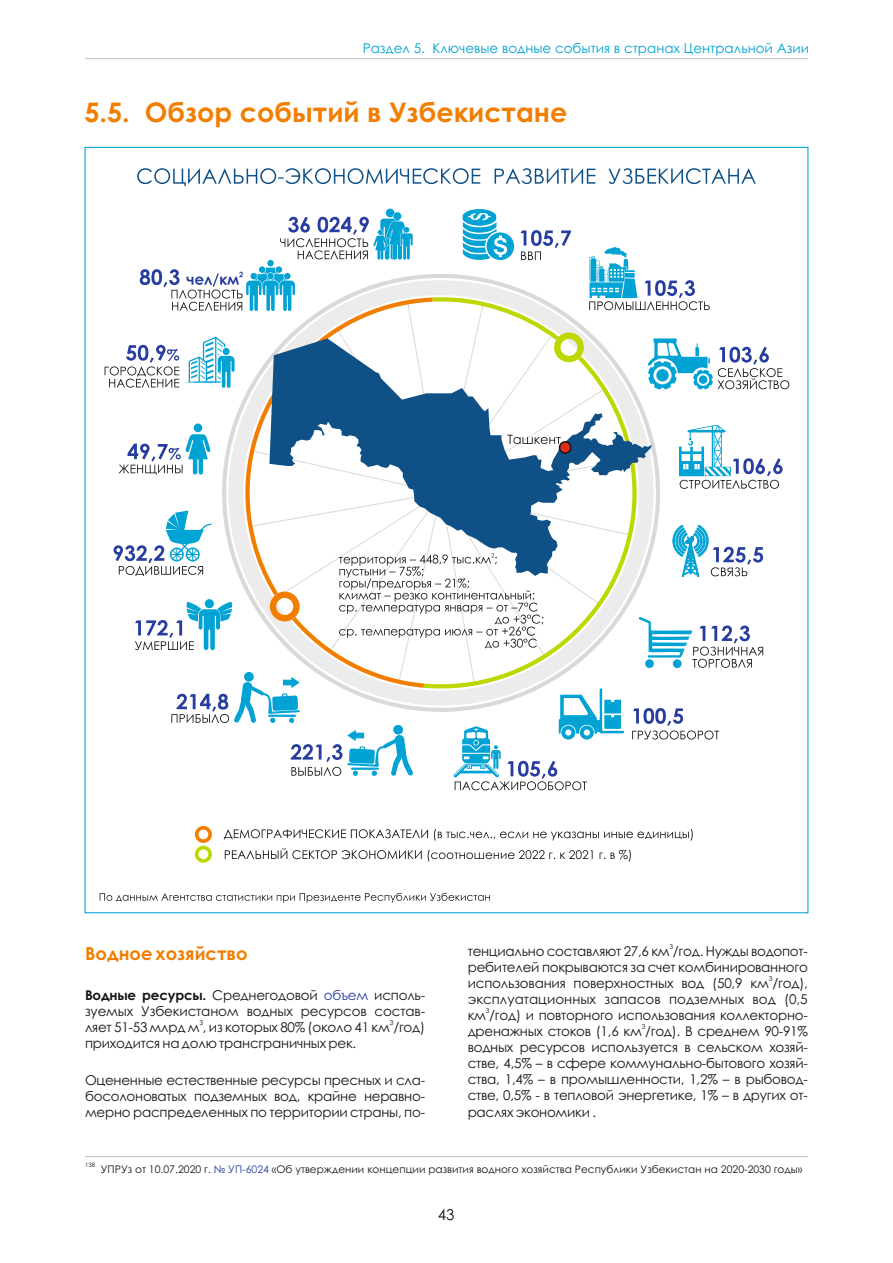
<style>
.page{position:relative;width:893px;height:1263px;background:#fff}
.page>*{position:absolute;margin:0;border:0;box-sizing:border-box;transform-origin:0 0}
.t1{font:700 27px "Century Gothic";color:#f27e00}
.t2{font:700 18px "Century Gothic";color:#f27e00}
.t3{font:15px "Century Gothic";color:#151616}
.t4{font:13.5px/16px "Century Gothic";letter-spacing:-.02em;color:#151616}
.t5{font:13.5px/16px "Century Gothic";color:#151616}
.t6{font:13.5px "Century Gothic";color:#00a3d4}
.t7{font:10.5px "Century Gothic";color:#151616}
.t8{font:6.75px "Century Gothic";color:#151616}
.t9{font:6px "Century Gothic";color:#151616}
.s1{font-weight:700}
.s2{color:#273e9f}
</style>
<div class="page">
<hr style="left:85px;top:58px;width:723px;height:1px;background:#c4c4c5">
<hr style="left:85px;top:1156px;width:723px;height:1px;background:#c4c4c5">
<svg style="left:195px;top:826px;width:17px;height:37px"></svg>
<svg style="left:224px;top:829px;width:469px;height:11px"></svg>
<svg style="left:225px;top:848px;width:406px;height:13px"></svg>
<svg style="left:137px;top:168px;width:619px;height:18px"></svg>
<svg style="left:100px;top:893px;width:390px;height:10px"></svg>
<svg style="left:105px;top:208px;width:684px;height:582px"></svg>
<p class="t6" style="left:363px;top:43px;width:448px">Раздел 5. Ключевые водные события в странах Центральной Азии</p>
<h1 class="t1" style="left:84px;top:102px;width:484px">5.5. Обзор событий в Узбекистане</h1>
<h2 class="t2" style="left:85px;top:947px;width:164px">Водное хозяйство</h2>
<p class="t4" style="left:85px;top:988px;width:342px"><span class="s1">Водные ресурсы.</span> Среднегодовой <span class="s2">объем</span> исполь&shy;зуемых Узбекистаном водных ресурсов состав-</p>
<p class="t8" style="left:199px;top:1020px;width:5px">3</p>
<p class="t8" style="left:390px;top:1020px;width:5px">3</p>
<p class="t4" style="left:85px;top:1020px;width:342px">ляет 51-53 млрд м , из которых 80% (около 41 км /год) приходится на долю трансграничных рек.</p>
<p class="t4" style="left:85px;top:1073px;width:342px;text-align:justify">Оцененные естественные ресурсы пресных и сла&shy;босолоноватых подземных вод, крайне неравно&shy;мерно распределенных по территории страны, по-</p>
<p class="t8" style="left:669px;top:944px;width:5px">3</p>
<p class="t4" style="left:468px;top:944px;width:342px">тенциально составляют 27,6 км /год. Нужды водопот&shy;ребителей покрываются за счет комбинированного</p>
<p class="t8" style="left:769px;top:976px;width:5px">3</p>
<p class="t5" style="left:468px;top:976px;width:342px">использования поверхностных вод (50,9 км /год), эксплуатационных запасов подземных вод (0,5</p>
<p class="t8" style="left:486px;top:1008px;width:5px">3</p>
<p class="t4" style="left:468px;top:1008px;width:342px">км /год) и повторного использования коллекторно-</p>
<p class="t8" style="left:642px;top:1024px;width:5px">3</p>
<p class="t4" style="left:468px;top:1024px;width:342px;text-align:justify">дренажных стоков (1,6 км /год). В среднем 90-91% водных ресурсов используется в сельском хозяй&shy;стве, 4,5% – в сфере коммунально-бытового хозяй&shy;ства, 1,4% – в промышленности, 1,2% – в рыбовод&shy;стве, 0,5% - в тепловой энергетике, 1% – в других от&shy;раслях экономики .</p>
<p class="t9" style="left:85px;top:1163px;width:11px">138</p>
<p class="t7" style="left:101px;top:1165px;width:703px">УПРУз от 10.07.2020 г. <span class="s2">№ УП-6024</span> «Об утверждении концепции развития водного хозяйства Республики Узбекистан на 2020-2030 годы»</p>
<p class="t3" style="left:438px;top:1208px;width:18px">43</p>
</div>
